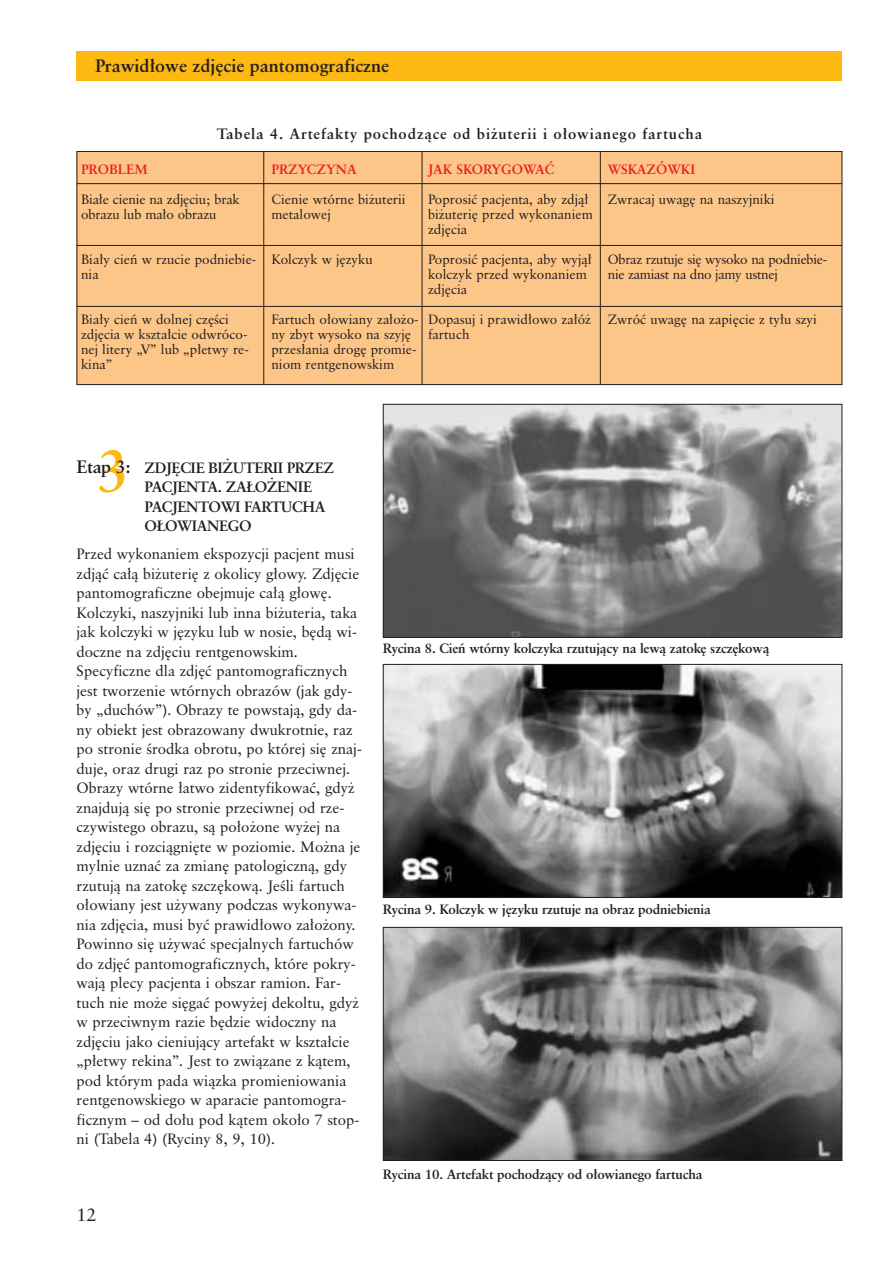
<style>
.page{position:relative;width:893px;height:1263px;background:#fff}
.page>*{position:absolute;margin:0;border:0;box-sizing:border-box;transform-origin:0 0}
.t1{font:700 60px "Classical Garamond PL";color:#fdb812}
.t2{font:700 18px "Classical Garamond PL";color:#231f1f}
.t3{font:18px "Classical Garamond PL";color:#231f1f}
.t4{font:15px/19.5px "Classical Garamond PL";color:#231f1f}
.t5{font:700 15px/19.5px "Classical Garamond PL";letter-spacing:-.03em;color:#231f1f}
.t6{font:700 15px "Classical Garamond PL";letter-spacing:.055em;color:#231f1f}
.t7{font:13.5px/15px "Classical Garamond PL";color:#231f1f}
.t8{font:700 13.5px "Classical Garamond PL";letter-spacing:-.015em;color:#231f1f}
.t9{font:13.5px/15px "Classical Garamond PL";letter-spacing:-.02em;color:#231f1f}
.t10{font:700 13.5px "Classical Garamond PL";color:#ee1c24}
.s1{font-size:18px}
</style>
<div class="page">
<div style="left:77px;top:51px;width:765px;height:30px;background:#fdb812"></div>
<div style="left:77px;top:151px;width:765px;height:234px;background:#fdc689"></div>
<div style="left:77px;top:151px;width:765px;height:234px;border:1px solid #231f1f"></div>
<hr style="left:263px;top:151px;width:1px;height:234px;background:#231f1f">
<hr style="left:600px;top:151px;width:1px;height:234px;background:#231f1f">
<hr style="left:77px;top:245px;width:765px;height:1px;background:#231f1f">
<hr style="left:77px;top:183px;width:765px;height:1px;background:#231f1f">
<hr style="left:421px;top:151px;width:1px;height:234px;background:#231f1f">
<hr style="left:77px;top:306px;width:765px;height:1px;background:#231f1f">
<img style="left:385px;top:406px;width:455px;height:230px">
<div style="left:383px;top:404px;width:459px;height:234px;border:1px solid #231f1f"></div>
<img style="left:385px;top:666px;width:455px;height:230px">
<div style="left:383px;top:664px;width:459px;height:234px;border:1px solid #231f1f"></div>
<img style="left:385px;top:929px;width:455px;height:230px">
<div style="left:383px;top:927px;width:459px;height:234px;border:1px solid #231f1f"></div>
<p class="t2" style="left:95px;top:60px;width:295px">Prawid∏owe zdj´cie pantomograficzne</p>
<p class="t6" style="left:217px;top:128px;width:487px">Tabela 4. Artefakty pochodzàce od bi˝uterii i o∏owianego fartucha</p>
<p class="t10" style="left:607px;top:165px;width:89px">WSKAZÓWKI</p>
<p class="t7" style="left:607px;top:194px;width:168px">Zwracaj uwag´ na naszyjniki</p>
<p class="t10" style="left:428px;top:165px;width:128px">JAK SKORYGOWAå</p>
<p class="t7" style="left:428px;top:194px;width:166px">Poprosiç pacjenta, aby zdjà∏ bi˝uteri´ przed wykonaniem zdj´cia</p>
<p class="t7" style="left:428px;top:254px;width:165px">Poprosiç pacjenta, aby wyjà∏ kolczyk przed wykonaniem zdj´cia</p>
<p class="t7" style="left:428px;top:314px;width:164px">Dopasuj i prawid∏owo za∏ó˝ fartuch</p>
<p class="t10" style="left:271px;top:165px;width:87px">PRZYCZYNA</p>
<p class="t7" style="left:271px;top:194px;width:136px">Cienie wtórne bi˝uterii metalowej</p>
<p class="t7" style="left:271px;top:254px;width:103px">Kolczyk w j´zyku</p>
<p class="t10" style="left:81px;top:165px;width:68px">PROBLEM</p>
<p class="t7" style="left:81px;top:194px;width:160px">Bia∏e cienie na zdj´ciu; brak obrazu lub ma∏o obrazu</p>
<p class="t7" style="left:81px;top:254px;width:177px">Bia∏y cieƒ w rzucie podniebie&shy;nia</p>
<p class="t7" style="left:81px;top:314px;width:169px">Bia∏y cieƒ w dolnej cz´Êci zdj´cia w kszta∏cie odwróco&shy;nej litery „V” lub „p∏etwy re&shy;kina”</p>
<p class="t9" style="left:607px;top:254px;width:221px">Obraz rzutuje si´ wysoko na podniebie&shy;nie zamiast na dno jamy ustnej</p>
<p class="t7" style="left:607px;top:314px;width:211px">Zwróç uwag´ na zapi´cie z ty∏u szyi</p>
<p class="t7" style="left:271px;top:314px;width:149px">Fartuch o∏owiany za∏o˝o&shy;ny zbyt wysoko na szyj´ przes∏ania drog´ promie&shy;niom rentgenowskim</p>
<h1 class="t1" style="left:96px;top:449px;width:35px">3</h1>
<p class="t5" style="left:145px;top:459px;width:191px;text-indent:-68px"><span class="s1">Etap 3:</span> ZDJ¢CIE BI˚UTERII PRZEZ<br>PACJENTA. ZA¸O˚ENIE<br>PACJENTOWI FARTUCHA<br>O¸OWIANEGO</p>
<p class="t4" style="left:77px;top:546px;width:287px">Przed wykonaniem ekspozycji pacjent musi zdjàç ca∏à bi˝uteri´ z okolicy g∏owy. Zdj´cie pantomograficzne obejmuje ca∏à g∏ow´.<br>Kolczyki, naszyjniki lub inna bi˝uteria, taka jak kolczyki w j´zyku lub w nosie, b´dà wi&shy;doczne na zdj´ciu rentgenowskim.<br>Specyficzne dla zdj´ç pantomograficznych jest tworzenie wtórnych obrazów (jak gdy&shy;by „duchów”). Obrazy te powstajà, gdy da&shy;ny obiekt jest obrazowany dwukrotnie, raz po stronie Êrodka obrotu, po której si´ znaj&shy;duje, oraz drugi raz po stronie przeciwnej.<br>Obrazy wtórne ∏atwo zidentyfikowaç, gdy˝ znajdujà si´ po stronie przeciwnej od rze&shy;czywistego obrazu, sà po∏o˝one wy˝ej na zdj´ciu i rozciàgni´te w poziomie. Mo˝na je mylnie uznaç za zmian´ patologicznà, gdy rzutujà na zatok´ szcz´kowà. JeÊli fartuch o∏owiany jest u˝ywany podczas wykonywa&shy;nia zdj´cia, musi byç prawid∏owo za∏o˝ony.<br>Powinno si´ u˝ywaç specjalnych fartuchów do zdj´ç pantomograficznych, które pokry&shy;wajà plecy pacjenta i obszar ramion. Far&shy;tuch nie mo˝e si´gaç powy˝ej dekoltu, gdy˝ w przeciwnym razie b´dzie widoczny na zdj´ciu jako cieniujàcy artefakt w kszta∏cie „p∏etwy rekina”. Jest to zwiàzane z kàtem, pod którym pada wiàzka promieniowania rentgenowskiego w aparacie pantomogra&shy;ficznym – od do∏u pod kàtem oko∏o 7 stop&shy;ni (Tabela 4) (Ryciny 8, 9, 10).</p>
<p class="t3" style="left:77px;top:1208px;width:22px">12</p>
<p class="t8" style="left:383px;top:643px;width:388px">Rycina 8. Cieƒ wtórny kolczyka rzutujàcy na lewà zatok´ szcz´kowà</p>
<p class="t8" style="left:383px;top:904px;width:329px">Rycina 9. Kolczyk w j´zyku rzutuje na obraz podniebienia</p>
<p class="t8" style="left:383px;top:1169px;width:321px">Rycina 10. Artefakt pochodzàcy od o∏owianego fartucha</p>
</div>
